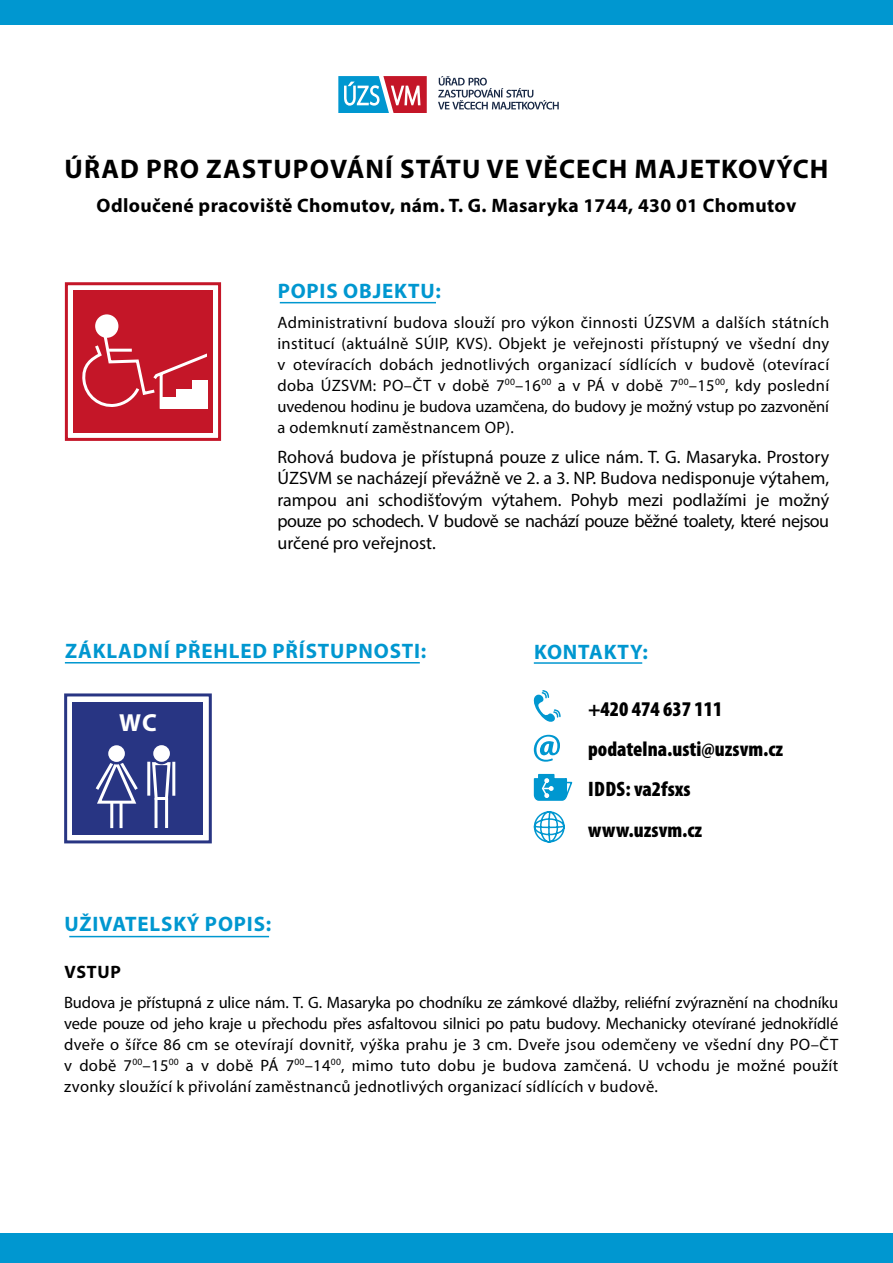
<style>
.page{position:relative;width:893px;height:1263px;background:#fff}
.page>*{position:absolute;margin:0;border:0;box-sizing:border-box;transform-origin:0 0}
.t1{font:700 27px "Myriad Pro";letter-spacing:.04em;color:#000}
.t2{font:700 24.75px "Myriad Pro";color:#fff}
.t3{font:700 21px "Myriad Pro";letter-spacing:.04em;color:#0097d0}
.t4{font:900 condensed 21px "Myriad Pro";color:#000}
.t5{font:700 19.5px "Myriad Pro";letter-spacing:.02em;color:#000}
.t6{font:18px/21.6px "Myriad Pro";letter-spacing:-.03em;color:#000;text-align:justify}
.t7{font:700 18px "Myriad Pro";letter-spacing:.04em;color:#000}
.t8{font:16.5px/21px "Myriad Pro";letter-spacing:.02em;color:#000;text-align:justify}
</style>
<div class="page">
<div style="left:0;top:1233px;width:893px;height:30px;background:#0097d0"></div>
<div style="left:0;top:0;width:893px;height:25px;background:#0097d0"></div>
<svg style="left:438px;top:76px;width:121px;height:34px"></svg>
<svg style="left:338px;top:76px;width:89px;height:37px"></svg>
<hr style="left:534px;top:662px;width:108px;height:2px;background:#0097d0">
<svg style="left:534px;top:735px;width:26px;height:27px"></svg>
<svg style="left:533px;top:811px;width:32px;height:32px"></svg>
<svg style="left:533px;top:690px;width:28px;height:32px"></svg>
<svg style="left:533px;top:773px;width:40px;height:28px"></svg>
<hr style="left:280px;top:302px;width:156px;height:1px;background:#0097d0">
<hr style="left:65px;top:662px;width:355px;height:1px;background:#0097d0">
<hr style="left:69px;top:936px;width:200px;height:1px;background:#0097d0">
<div style="left:65px;top:282px;width:156px;height:159px;border:3px solid #c41628"></div>
<div style="left:73px;top:291px;width:140px;height:142px;background:#c41628"></div>
<div style="left:95px;top:314px;width:23px;height:24px;background:#fff;border-radius:50%"></div>
<svg style="left:82px;top:323px;width:126px;height:86px"></svg>
<div style="left:64px;top:693px;width:148px;height:150px;border:3px solid #283583"></div>
<div style="left:73px;top:702px;width:130px;height:133px;background:#283583"></div>
<svg style="left:95px;top:756px;width:43px;height:73px"></svg>
<div style="left:108px;top:745px;width:17px;height:17px;background:#fff;border-radius:50%"></div>
<hr style="left:155px;top:798px;width:3px;height:30px;background:#fff">
<hr style="left:165px;top:798px;width:3px;height:30px;background:#fff">
<svg style="left:150px;top:756px;width:21px;height:45px"></svg>
<div style="left:153px;top:745px;width:17px;height:17px;background:#fff;border-radius:50%"></div>
<hr style="left:147px;top:762px;width:3px;height:34px;background:#fff">
<hr style="left:172px;top:762px;width:3px;height:34px;background:#fff">
<p class="t1" style="left:65px;top:151px;width:765px">ÚŘAD PRO ZASTUPOVÁNÍ STÁTU VE VĚCECH MAJETKOVÝCH</p>
<p class="t5" style="left:97px;top:193px;width:701px">Odloučené pracoviště Chomutov, nám. T. G. Masaryka 1744, 430 01 Chomutov</p>
<p class="t3" style="left:278px;top:277px;width:165px">POPIS OBJEKTU:</p>
<p class="t8" style="left:277px;top:311px;width:553px">Administrativní budova slouží pro výkon činnosti ÚZSVM a dalších státních institucí (aktuálně SÚIP, KVS). Objekt je veřejnosti přístupný ve všední dny v otevíracích dobách jednotlivých organizací sídlících v budově (otevírací doba ÚZSVM: PO–ČT v době 7<sup>00</sup>–16<sup>00</sup> a v PÁ v době 7<sup>00</sup>–15<sup>00</sup>, kdy poslední uvedenou hodinu je budova uzamčena, do budovy je možný vstup po zazvonění a odemknutí zaměstnancem OP).</p>
<p class="t6" style="left:277px;top:445px;width:553px">Rohová budova je přístupná pouze z ulice nám. T. G. Masaryka. Prostory ÚZSVM se nacházejí převážně ve 2. a 3. NP. Budova nedisponuje výtahem, rampou ani schodišťovým výtahem. Pohyb mezi podlažími je možný pouze po schodech. V budově se nachází pouze běžné toalety, které nejsou určené pro veřejnost.</p>
<p class="t3" style="left:65px;top:637px;width:363px">ZÁKLADNÍ PŘEHLED PŘÍSTUPNOSTI:</p>
<p class="t2" style="left:119px;top:706px;width:39px">WC</p>
<p class="t3" style="left:534px;top:638px;width:115px">KONTAKTY:</p>
<p class="t4" style="left:588px;top:696px;width:136px">+420 474 637 111</p>
<p class="t4" style="left:588px;top:736px;width:197px">podatelna.usti@uzsvm.cz</p>
<p class="t4" style="left:588px;top:775px;width:104px">IDDS: va2fsxs</p>
<p class="t4" style="left:588px;top:817px;width:116px">www.uzsvm.cz</p>
<p class="t3" style="left:64px;top:911px;width:208px">UŽIVATELSKÝ POPIS:</p>
<p class="t7" style="left:64px;top:960px;width:58px">VSTUP</p>
<p class="t8" style="left:64px;top:991px;width:776px">Budova je přístupná z ulice nám. T. G. Masaryka po chodníku ze zámkové dlažby, reliéfní zvýraznění na chodníku vede pouze od jeho kraje u přechodu přes asfaltovou silnici po patu budovy. Mechanicky otevírané jednokřídlé dveře o šířce 86 cm se otevírají dovnitř, výška prahu je 3 cm. Dveře jsou odemčeny ve všední dny PO–ČT v době 7<sup>00</sup>–15<sup>00</sup> a v době PÁ 7<sup>00</sup>–14<sup>00</sup>, mimo tuto dobu je budova zamčená. U vchodu je možné použít zvonky sloužící k přivolání zaměstnanců jednotlivých organizací sídlících v budově.</p>
</div>
